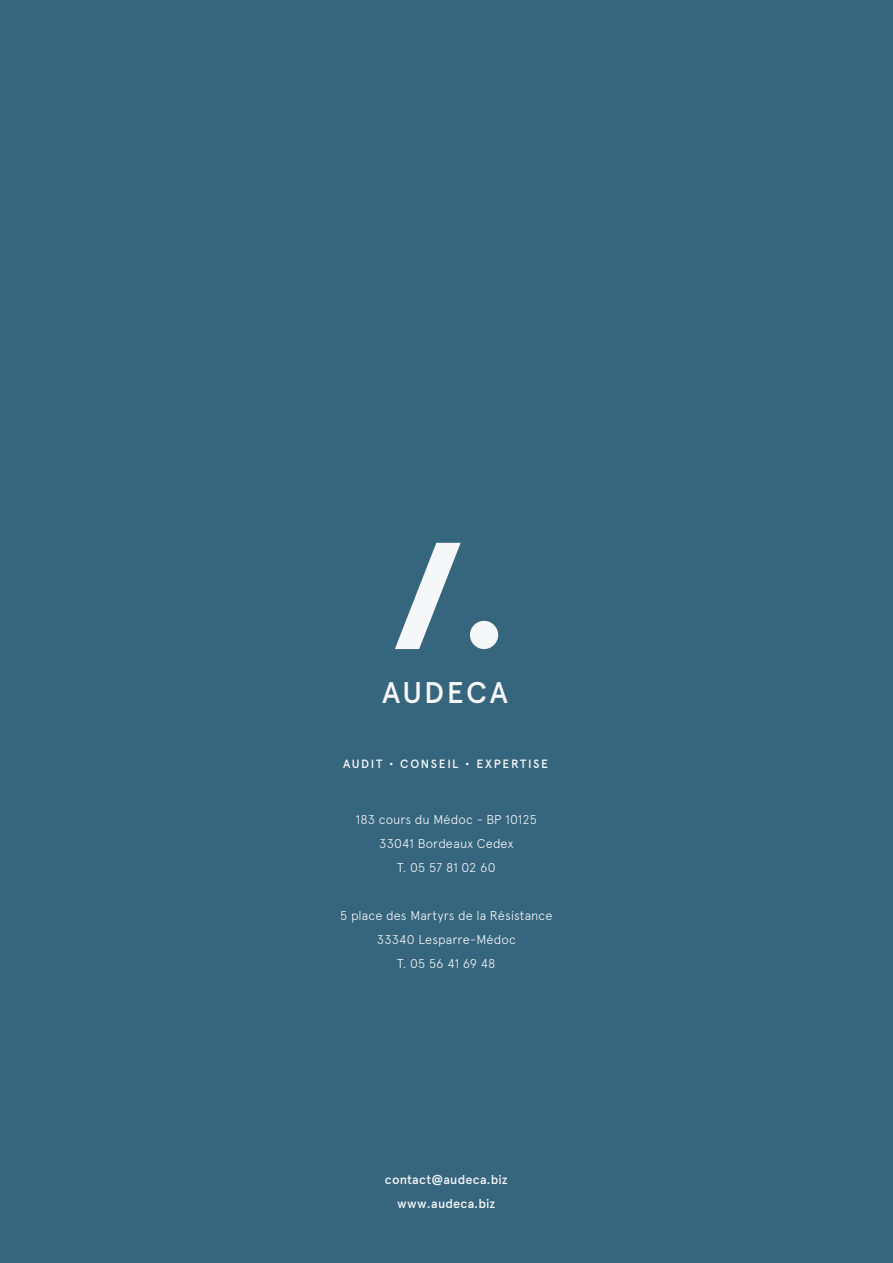
<style>
.page{position:relative;width:893px;height:1263px;background:#36657e}
.page>*{position:absolute;margin:0;border:0;box-sizing:border-box;transform-origin:0 0}
.t1{font:500 30px "Apercu";letter-spacing:.075em;color:#f5f7f9}
.t2{font:300 12.75px/24px "Apercu";letter-spacing:.005em;color:#f5f7f9;text-align:center}
.t3{font:500 12.75px/24px "Apercu";letter-spacing:.015em;color:#f5f7f9;text-align:center}
.t4{font:500 12px "Apercu";letter-spacing:.135em;color:#f5f7f9}
</style>
<div class="page">
<svg style="left:395px;top:543px;width:66px;height:106px"></svg>
<div style="left:470px;top:621px;width:28px;height:28px;background:#f5f7f9;border-radius:50%"></div>
<h1 class="t1" style="left:382px;top:674px;width:127px">AUDECA</h1>
<p class="t4" style="left:343px;top:757px;width:207px">AUDIT • CONSEIL • EXPERTISE</p>
<p class="t2" style="left:356px;top:808px;width:182px">183 cours du Médoc - BP 10125<br>33041 Bordeaux Cedex<br>T. 05 57 81 02 60</p>
<p class="t2" style="left:340px;top:904px;width:214px">5 place des Martyrs de la Résistance<br>33340 Lesparre-Médoc<br>T. 05 56 41 69 48</p>
<p class="t3" style="left:385px;top:1168px;width:124px">contact@audeca.biz www.audeca.biz</p>
</div>
